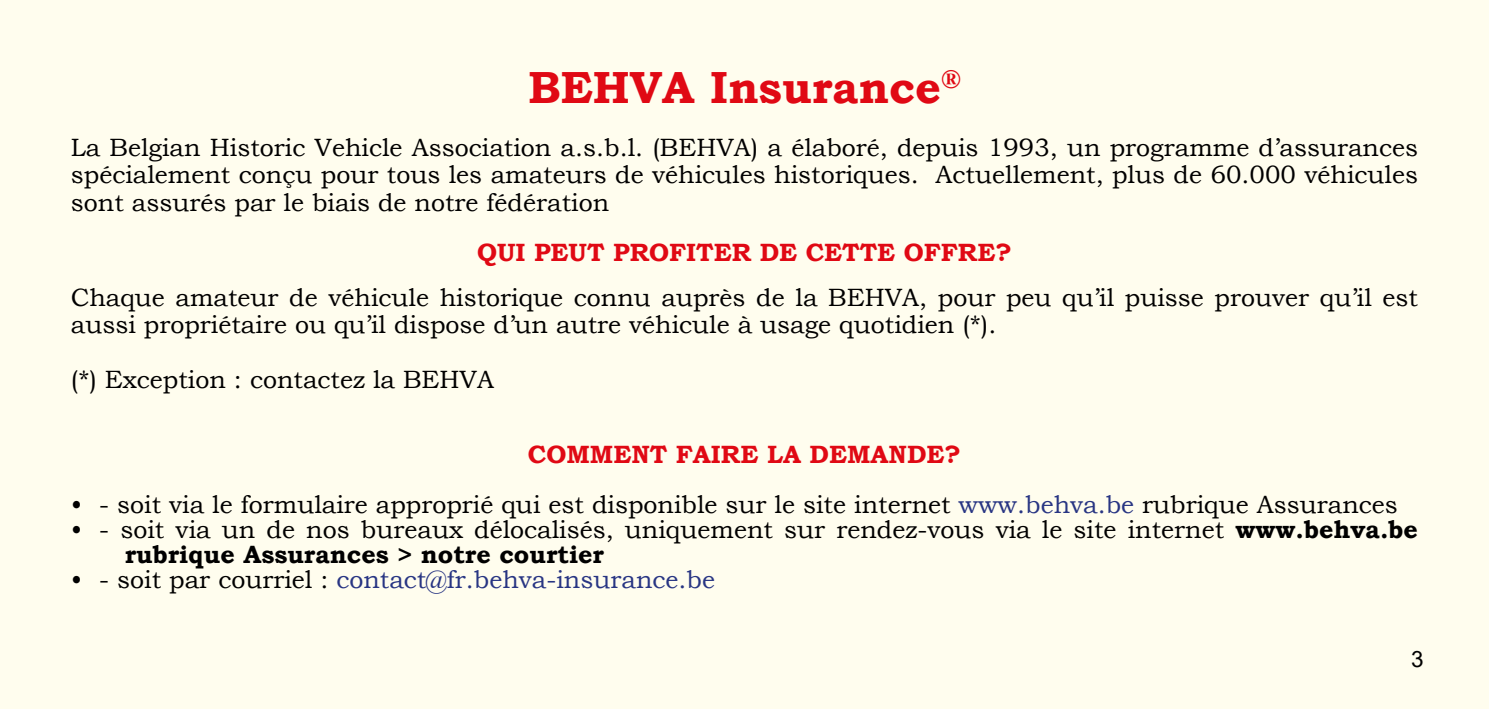
<style>
.page{position:relative;width:1489px;height:709px;background:#fff}
.page>*{position:absolute;margin:0;border:0;box-sizing:border-box;transform-origin:0 0}
.t1{font:700 45px "Bookman Old Style";color:#e00914}
.t2{font:25px/27.5px "Bookman Old Style";color:#000}
.t3{font:25px "Bookman Old Style";color:#283583}
.t4{font:700 25px "Bookman Old Style";color:#e00914}
.t5{font:700 25px "Bookman Old Style";color:#e00914}
.t6{font:22.5px "Arial";color:#000}
.s1{color:#283583}
.s2{font-weight:700}
.s3{color:#000}
.s4{font-family:"Minion Pro";font-size:30px}
</style>
<div class="page">
<div style="left:0;top:0;width:1488px;height:709px;background:#fffdee"></div>
<h1 class="t1" style="left:528px;top:55px;width:434px">BEHVA Insurance<sup>®</sup></h1>
<p class="t2" style="left:71px;top:133px;width:1348px;text-align:justify">La Belgian Historic Vehicle Association a.s.b.l. (BEHVA) a élaboré, depuis 1993, un programme d’assurances spécialement conçu pour tous les amateurs de véhicules historiques. Actuellement, plus de 60.000 véhicules sont assurés par le biais de notre fédération</p>
<p class="t4" style="left:477px;top:234px;width:536px">QUI PEUT PROFITER DE CETTE OFFRE?</p>
<p class="t2" style="left:71px;top:283px;width:1348px">Chaque amateur de véhicule historique connu auprès de la BEHVA, pour peu qu’il puisse prouver qu’il est aussi propriétaire ou qu’il dispose d’un autre véhicule à usage quotidien (*).</p>
<p class="t2" style="left:71px;top:366px;width:424px">(*) Exception : contactez la BEHVA</p>
<p class="t5" style="left:528px;top:436px;width:434px">COMMENT FAIRE LA DEMANDE?</p>
<p class="t2" style="left:71px;top:491px;width:1328px">• - soit via le formulaire approprié qui est disponible sur le site internet <span class="s1">www.behva.be</span> rubrique Assurances</p>
<p class="t2" style="left:125px;top:517px;width:1294px;line-height:25px;text-indent:-54px">• - soit via un de nos bureaux délocalisés, uniquement sur rendez-vous via le site internet <span class="s2">www.behva.be rubrique Assurances &gt; notre courtier</span></p>
<p class="t3" style="left:71px;top:563px;width:645px"><span class="s3">• - soit par courriel :</span> contact@fr.behva-insurance.be</p>
<p class="t6" style="left:1410px;top:644px;width:31px">3<span class="s4">#</span></p>
</div>
